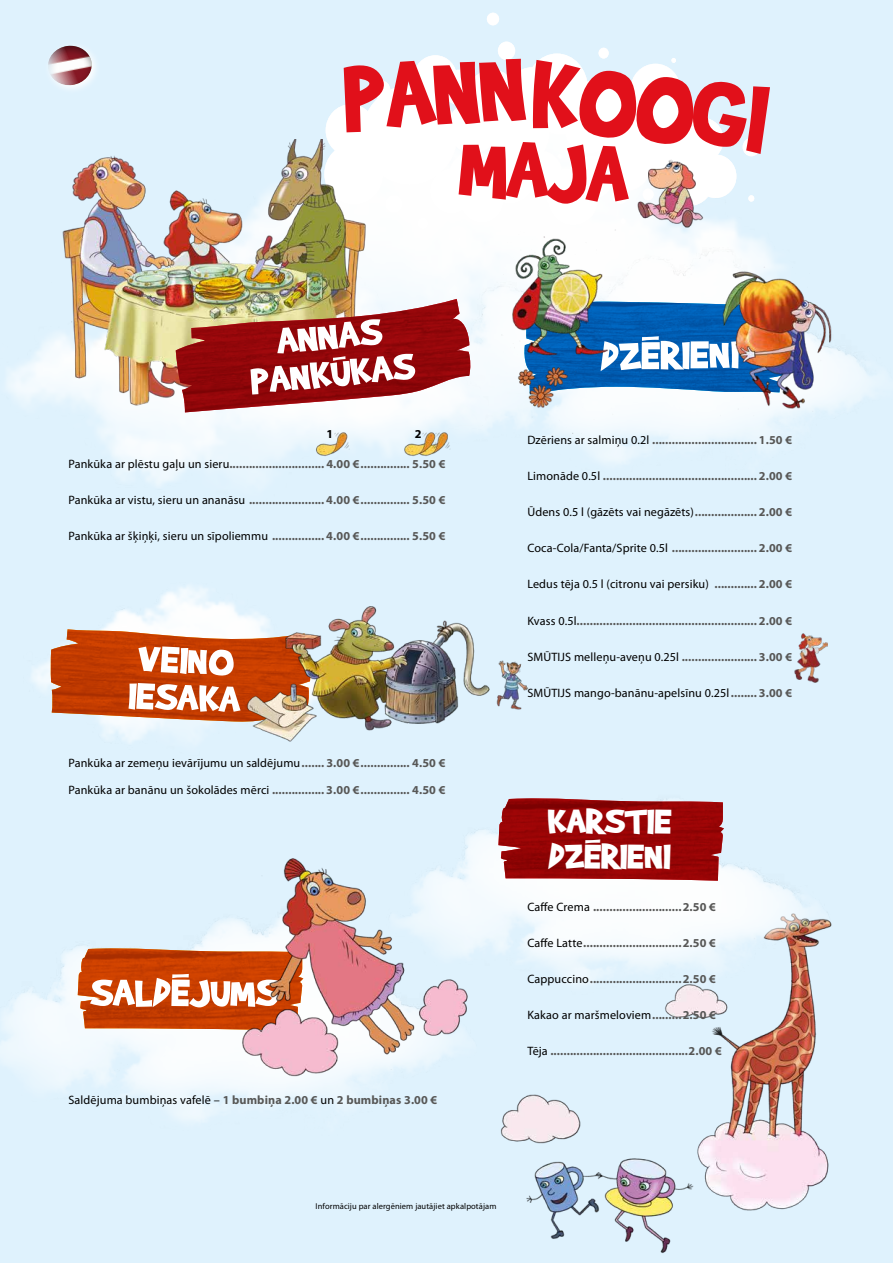
<style>
.page{position:relative;width:893px;height:1263px;background:#dff2fd}
.page>*{position:absolute;margin:0;border:0;box-sizing:border-box;transform-origin:0 0}
.t1{font:113.4px "Brady Bunch Remastered";color:#e1101a}
.t2{font:97.05px "Brady Bunch Remastered";color:#e1101a}
.t3{font:45.9px "Brady Bunch Remastered";color:#fff;scale:1.13 1}
.t4{font:45px "Brady Bunch Remastered";color:#fff;scale:1.13 1}
.t5{font:44.1px/37.5px "Brady Bunch Remastered";color:#fff;text-align:center;scale:1.13 1}
.t6{font:43.95px/37.3px "Brady Bunch Remastered";color:#fff;scale:1.13 1}
.t7{font:40.5px/34.3px "Brady Bunch Remastered";color:#fff;scale:1.13 1}
.t8{font:700 12.15px "Myriad Pro";letter-spacing:.01em;color:#575756}
.t9{font:12.15px "Myriad Pro";letter-spacing:.01em;color:#000}
.t10{font:700 12.15px "Myriad Pro";color:#000}
.t11{font:8.55px "Myriad Pro";letter-spacing:.01em;color:#000}
.s1{font-weight:400;color:#000}
.s2{font-weight:700;color:#575756}
</style>
<div class="page">
<img style="left:500px;top:1026px;width:329px;height:227px">
<img style="left:325px;top:59px;width:435px;height:160px">
<img style="left:468px;top:219px;width:405px;height:244px">
<img style="left:0;top:919px;width:350px;height:202px">
<img style="left:466px;top:830px;width:366px;height:196px">
<img style="left:7px;top:228px;width:485px;height:257px">
<div style="left:622px;top:95px;width:76px;height:79px;background:#fff;border-radius:50%"></div>
<div style="left:597px;top:83px;width:71px;height:73px;background:#fff;border-radius:50%"></div>
<div style="left:603px;top:128px;width:50px;height:53px;background:#fff;border-radius:50%"></div>
<div style="left:695px;top:154px;width:41px;height:44px;background:#fff;border-radius:50%"></div>
<div style="left:682px;top:118px;width:41px;height:43px;background:#fff;border-radius:50%"></div>
<div style="left:630px;top:64px;width:50px;height:52px;background:#fff;border-radius:50%"></div>
<div style="left:326px;top:104px;width:50px;height:52px;background:#fff;border-radius:50%"></div>
<div style="left:664px;top:154px;width:50px;height:52px;background:#fff;border-radius:50%"></div>
<div style="left:507px;top:67px;width:50px;height:52px;background:#fff;border-radius:50%"></div>
<div style="left:535px;top:83px;width:50px;height:52px;background:#fff;border-radius:50%"></div>
<div style="left:564px;top:101px;width:50px;height:53px;background:#fff;border-radius:50%"></div>
<div style="left:467px;top:70px;width:50px;height:52px;background:#fff;border-radius:50%"></div>
<div style="left:743px;top:138px;width:17px;height:18px;background:#fff;border-radius:50%"></div>
<div style="left:498px;top:42px;width:17px;height:18px;background:#fff;border-radius:50%"></div>
<div style="left:373px;top:81px;width:17px;height:18px;background:#fff;border-radius:50%"></div>
<div style="left:599px;top:48px;width:10px;height:11px;background:#fff;border-radius:50%"></div>
<svg style="left:557px;top:154px;width:5px;height:5px"></svg>
<div style="left:748px;top:195px;width:6px;height:7px;background:#fff;border-radius:50%"></div>
<svg style="left:671px;top:58px;width:5px;height:5px"></svg>
<div style="left:448px;top:101px;width:50px;height:53px;background:#fff;border-radius:50%"></div>
<div style="left:488px;top:97px;width:62px;height:69px;background:#fff;border-radius:50%"></div>
<div style="left:526px;top:54px;width:62px;height:69px;background:#fff;border-radius:50%"></div>
<div style="left:564px;top:80px;width:62px;height:70px;background:#fff;border-radius:50%"></div>
<div style="left:362px;top:85px;width:95px;height:100px;background:#fff;border-radius:50%"></div>
<div style="left:442px;top:70px;width:34px;height:35px;background:#fff;border-radius:50%"></div>
<div style="left:414px;top:55px;width:43px;height:45px;background:#fff;border-radius:50%"></div>
<div style="left:487px;top:13px;width:12px;height:12px;background:#fff;border-radius:50%"></div>
<div style="left:572px;top:155px;width:42px;height:44px;background:#fff;border-radius:50%"></div>
<div style="left:448px;top:151px;width:50px;height:52px;background:#fff;border-radius:50%"></div>
<div style="left:485px;top:151px;width:50px;height:53px;background:#fff;border-radius:50%"></div>
<div style="left:460px;top:178px;width:44px;height:45px;background:#fff;border-radius:50%"></div>
<div style="left:519px;top:151px;width:43px;height:45px;background:#fff;border-radius:50%"></div>
<div style="left:544px;top:168px;width:44px;height:46px;background:#fff;border-radius:50%"></div>
<div style="left:601px;top:139px;width:50px;height:52px;background:#fff;border-radius:50%"></div>
<div style="left:548px;top:173px;width:50px;height:52px;background:#fff;border-radius:50%"></div>
<div style="left:611px;top:186px;width:18px;height:18px;background:#fff;border-radius:50%"></div>
<div style="left:620px;top:218px;width:6px;height:7px;background:#fff;border-radius:50%"></div>
<svg style="left:48px;top:45px;width:47px;height:44px"></svg>
<svg style="left:618px;top:302px;width:96px;height:92px;background:#1067b7"></svg>
<svg style="left:498px;top:798px;width:226px;height:83px;background:#9d1719"></svg>
<svg style="left:78px;top:947px;width:156px;height:84px;background:#c94d15"></svg>
<img style="left:309px;top:429px;width:44px;height:33px">
<img style="left:401px;top:429px;width:62px;height:33px">
<img style="left:621px;top:160px;width:83px;height:83px">
<img style="left:32px;top:587px;width:182px;height:155px">
<svg style="left:51px;top:629px;width:163px;height:93px;background:#c6521f"></svg>
<img style="left:794px;top:633px;width:33px;height:50px">
<img style="left:496px;top:660px;width:33px;height:50px">
<img style="left:714px;top:262px;width:122px;height:154px">
<img style="left:501px;top:228px;width:117px;height:206px">
<img style="left:234px;top:852px;width:235px;height:226px">
<img style="left:28px;top:139px;width:440px;height:273px">
<svg style="left:176px;top:299px;width:295px;height:113px;background:#a94741"></svg>
<img style="left:214px;top:602px;width:276px;height:140px">
<h1 class="t1" style="left:341px;top:39px;width:184px;rotate:-4deg">PANN</h1>
<h1 class="t1" style="left:539px;top:34px;width:238px;rotate:6deg">KOOGI</h1>
<h2 class="t2" style="left:464px;top:115px;width:171px;rotate:3deg">MAJA</h2>
<h3 class="t5" style="left:247px;top:326px;width:147px;rotate:-5deg">ANNAS<br>PANKŪKAS</h3>
<p class="t10" style="left:326px;top:427px;width:8px">1</p>
<p class="t10" style="left:415px;top:427px;width:8px">2</p>
<p class="t8" style="left:68px;top:457px;width:378px"><span class="s1">Pankūka ar plēstu gaļu un sieru</span>............................. 4.00 €............... 5.50 €</p>
<p class="t8" style="left:68px;top:493px;width:378px"><span class="s1">Pankūka ar vistu, sieru un ananāsu</span> ....................... 4.00 €............... 5.50 €</p>
<p class="t8" style="left:68px;top:529px;width:378px"><span class="s1">Pankūka ar šķiņķi, sieru un sīpoliemmu</span> ................ 4.00 €............... 5.50 €</p>
<h3 class="t6" style="left:130px;top:640px;width:101px;rotate:2deg">VEINO<br>IESAKA</h3>
<p class="t9" style="left:69px;top:756px;width:378px">Pankūka ar zemeņu ievārījumu un saldējumu<span class="s2">....... 3.00 €............... 4.50 €</span></p>
<p class="t8" style="left:68px;top:783px;width:378px"><span class="s1">Pankūka ar banānu un šokolādes mērci</span> ................ 3.00 €............... 4.50 €</p>
<h3 class="t4" style="left:91px;top:969px;width:168px">SALDĒJUMS</h3>
<p class="t8" style="left:69px;top:1093px;width:370px"><span class="s1">Saldējuma bumbiņas vafelē –</span> 1 bumbiņa 2.00 € <span class="s1">un</span> 2 bumbiņas 3.00 €</p>
<h3 class="t3" style="left:600px;top:332px;width:124px;rotate:-1deg">DZĒRIENI</h3>
<p class="t8" style="left:527px;top:433px;width:266px"><span class="s1">Dzēriens ar salmiņu 0.2l</span> ................................ 1.50 €</p>
<p class="t8" style="left:527px;top:469px;width:266px"><span class="s1">Limonāde 0.5l</span> ............................................... 2.00 €</p>
<p class="t9" style="left:527px;top:506px;width:266px">Ūdens 0.5 l (gāzēts vai negāzēts)<span class="s2">................... 2.00 €</span></p>
<p class="t8" style="left:527px;top:541px;width:266px"><span class="s1">Coca-Cola/Fanta/Sprite 0.5l</span> .......................... 2.00 €</p>
<p class="t9" style="left:527px;top:578px;width:266px">Ledus tēja 0.5 l (citronu vai persiku) <span class="s2">............. 2.00 €</span></p>
<p class="t8" style="left:527px;top:614px;width:266px"><span class="s1">Kvass 0.5l</span>....................................................... 2.00 €</p>
<p class="t8" style="left:527px;top:650px;width:266px"><span class="s1">SMŪTIJS melleņu-aveņu 0.25l</span> ....................... 3.00 €</p>
<p class="t9" style="left:527px;top:686px;width:266px">SMŪTIJS mango-banānu-apelsīnu 0.25l<span class="s2">........ 3.00 €</span></p>
<h3 class="t7" style="left:548px;top:805px;width:111px">KARSTIE<br>DZĒRIENI</h3>
<p class="t8" style="left:527px;top:900px;width:190px"><span class="s1">Caffe Crema</span> ...........................2.50 €</p>
<p class="t8" style="left:527px;top:936px;width:190px"><span class="s1">Caffe Latte</span>..............................2.50 €</p>
<p class="t8" style="left:527px;top:972px;width:190px"><span class="s1">Cappuccino</span>............................2.50 €</p>
<p class="t9" style="left:527px;top:1009px;width:190px">Kakao ar maršmeloviem<span class="s2">.........2.50 €</span></p>
<p class="t8" style="left:527px;top:1044px;width:196px"><span class="s1">Tēja</span> ..........................................2.00 €</p>
<p class="t11" style="left:316px;top:1201px;width:182px">Informāciju par alergēniem jautājiet apkalpotājam</p>
</div>
